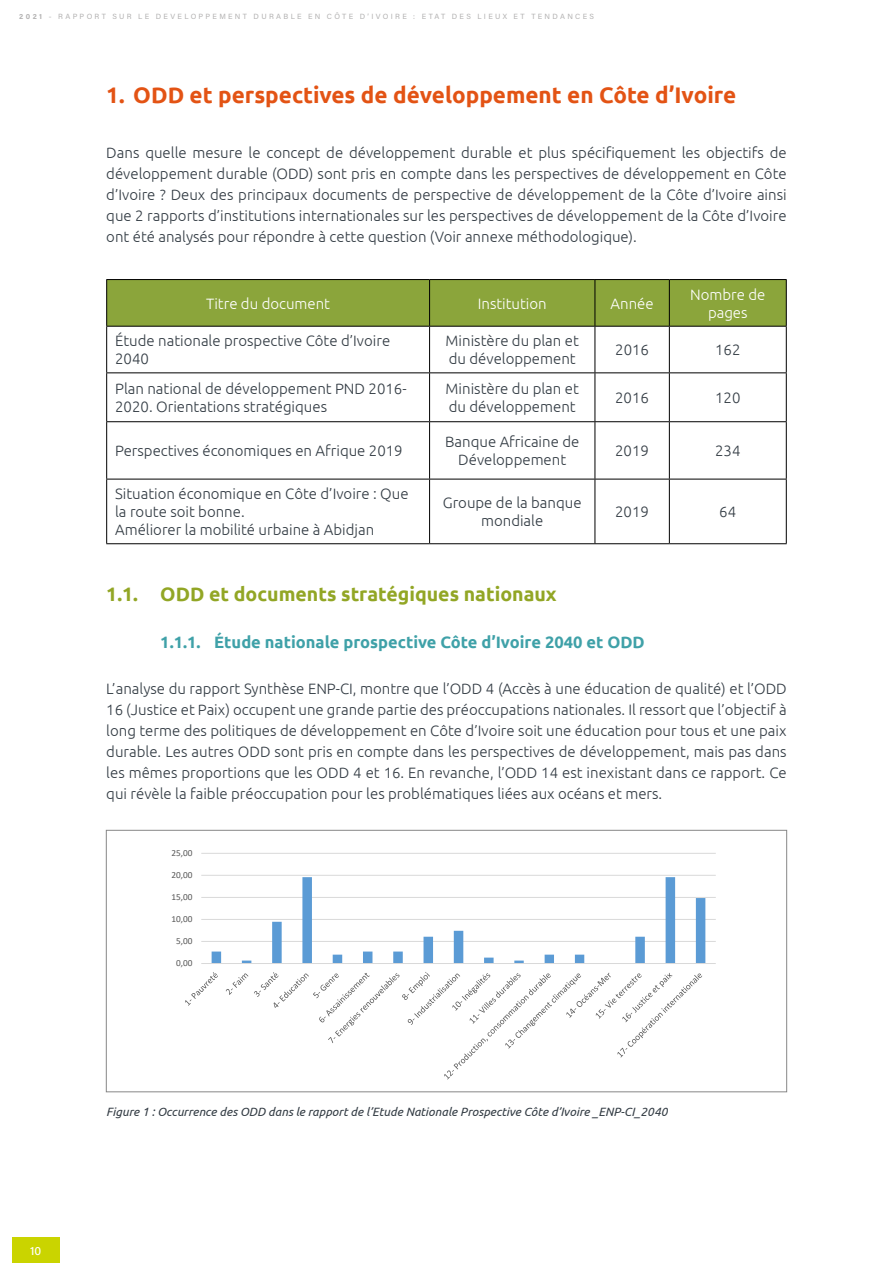
<style>
.page{position:relative;width:893px;height:1263px;background:#fff}
.page>*{position:absolute;margin:0;border:0;box-sizing:border-box;transform-origin:0 0}
.t1{font:700 22.5px "Ubuntu";color:#e35314}
.t2{font:700 19.5px "Ubuntu";color:#92a625}
.t3{font:700 16.5px "Ubuntu";color:#3fa1a8}
.t4{font:300 15px/21px "Ubuntu";color:#333c44}
.t5{font:300 15px/18px "Ubuntu";color:#fff;text-align:center}
.t6{font:italic 12px "Ubuntu";color:#333c44}
.t7{font:12px "Acumin Variable Concept";color:#fff}
.t8{font:9.3px "Calibri";color:#595959}
.t9{font:7.5px "Acumin Variable Concept";letter-spacing:.305em;color:#b3b2b2}
</style>
<div class="page">
<div style="left:12px;top:1237px;width:47px;height:26px;background:#cad400"></div>
<div style="left:107px;top:280px;width:679px;height:46px;background:#8ba53b"></div>
<hr style="left:106px;top:279px;width:324px;height:1px;background:#000">
<hr style="left:106px;top:280px;width:1px;height:46px;background:#000">
<hr style="left:430px;top:279px;width:165px;height:1px;background:#000">
<hr style="left:429px;top:280px;width:1px;height:46px;background:#000">
<hr style="left:595px;top:279px;width:74px;height:1px;background:#000">
<hr style="left:595px;top:280px;width:1px;height:46px;background:#000">
<hr style="left:669px;top:279px;width:118px;height:1px;background:#000">
<hr style="left:669px;top:280px;width:1px;height:46px;background:#000">
<hr style="left:786px;top:280px;width:1px;height:46px;background:#000">
<hr style="left:106px;top:326px;width:324px;height:1px;background:#000">
<hr style="left:106px;top:327px;width:1px;height:45px;background:#000">
<hr style="left:430px;top:326px;width:165px;height:1px;background:#000">
<hr style="left:429px;top:327px;width:1px;height:45px;background:#000">
<hr style="left:595px;top:326px;width:74px;height:1px;background:#000">
<hr style="left:595px;top:327px;width:1px;height:45px;background:#000">
<hr style="left:669px;top:326px;width:118px;height:1px;background:#000">
<hr style="left:669px;top:327px;width:1px;height:45px;background:#000">
<hr style="left:786px;top:327px;width:1px;height:45px;background:#000">
<hr style="left:106px;top:372px;width:324px;height:1px;background:#000">
<hr style="left:106px;top:373px;width:1px;height:48px;background:#000">
<hr style="left:430px;top:372px;width:165px;height:1px;background:#000">
<hr style="left:429px;top:373px;width:1px;height:48px;background:#000">
<hr style="left:595px;top:372px;width:74px;height:1px;background:#000">
<hr style="left:595px;top:373px;width:1px;height:48px;background:#000">
<hr style="left:669px;top:372px;width:118px;height:1px;background:#000">
<hr style="left:669px;top:373px;width:1px;height:48px;background:#000">
<hr style="left:786px;top:373px;width:1px;height:48px;background:#000">
<hr style="left:106px;top:421px;width:324px;height:1px;background:#000">
<hr style="left:106px;top:422px;width:1px;height:57px;background:#000">
<hr style="left:430px;top:421px;width:165px;height:1px;background:#000">
<hr style="left:429px;top:422px;width:1px;height:57px;background:#000">
<hr style="left:595px;top:421px;width:74px;height:1px;background:#000">
<hr style="left:595px;top:422px;width:1px;height:57px;background:#000">
<hr style="left:669px;top:421px;width:118px;height:1px;background:#000">
<hr style="left:669px;top:422px;width:1px;height:57px;background:#000">
<hr style="left:786px;top:422px;width:1px;height:57px;background:#000">
<hr style="left:106px;top:479px;width:324px;height:1px;background:#000">
<hr style="left:106px;top:479px;width:1px;height:64px;background:#000">
<hr style="left:430px;top:479px;width:165px;height:1px;background:#000">
<hr style="left:429px;top:479px;width:1px;height:64px;background:#000">
<hr style="left:595px;top:479px;width:74px;height:1px;background:#000">
<hr style="left:595px;top:479px;width:1px;height:64px;background:#000">
<hr style="left:669px;top:479px;width:118px;height:1px;background:#000">
<hr style="left:669px;top:479px;width:1px;height:64px;background:#000">
<hr style="left:786px;top:479px;width:1px;height:64px;background:#000">
<hr style="left:106px;top:543px;width:324px;height:1px;background:#000">
<hr style="left:430px;top:543px;width:165px;height:1px;background:#000">
<hr style="left:595px;top:543px;width:74px;height:1px;background:#000">
<hr style="left:669px;top:543px;width:118px;height:1px;background:#000">
<hr style="left:201px;top:941px;width:515px;height:1px;background:#d9d9d9">
<hr style="left:201px;top:919px;width:515px;height:1px;background:#d9d9d9">
<hr style="left:201px;top:897px;width:515px;height:1px;background:#d9d9d9">
<hr style="left:201px;top:875px;width:515px;height:1px;background:#d9d9d9">
<hr style="left:201px;top:853px;width:515px;height:1px;background:#d9d9d9">
<svg style="left:212px;top:877px;width:493px;height:86px"></svg>
<hr style="left:201px;top:963px;width:515px;height:1px;background:#d9d9d9">
<svg style="left:185px;top:972px;width:33px;height:34px"></svg>
<svg style="left:226px;top:973px;width:22px;height:22px"></svg>
<svg style="left:254px;top:972px;width:448px;height:107px"></svg>
<div style="left:106px;top:830px;width:681px;height:262px;border:1px solid #878787"></div>
<p class="t9" style="left:19px;top:12px;width:576px">2021 - RAPPORT SUR LE DEVELOPPEMENT DURABLE EN CÔTE D’IVOIRE : ETAT DES LIEUX ET TENDANCES</p>
<h1 class="t1" style="left:106px;top:81px;width:631px">1. ODD et perspectives de développement en Côte d’Ivoire</h1>
<p class="t4" style="left:106px;top:141px;width:682px;text-align:justify">Dans quelle mesure le concept de développement durable et plus spécifiquement les objectifs de développement durable (ODD) sont pris en compte dans les perspectives de développement en Côte d’Ivoire ? Deux des principaux documents de perspective de développement de la Côte d’Ivoire ainsi que 2 rapports d’institutions internationales sur les perspectives de développement de la Côte d’Ivoire ont été analysés pour répondre à cette question (Voir annexe méthodologique).</p>
<p class="t5" style="left:206px;top:294px;width:125px">Titre du document</p>
<p class="t5" style="left:478px;top:294px;width:70px">Institution</p>
<p class="t5" style="left:611px;top:294px;width:45px">Année</p>
<p class="t5" style="left:690px;top:285px;width:77px">Nombre de pages</p>
<p class="t4" style="left:115px;top:332px;width:277px;line-height:18px">Étude nationale prospective Côte d’Ivoire<br>2040</p>
<p class="t4" style="left:446px;top:332px;width:135px;line-height:18px">Ministère du plan et du développement</p>
<p class="t4" style="left:615px;top:339px;width:35px">2016</p>
<p class="t4" style="left:715px;top:339px;width:27px">162</p>
<p class="t4" style="left:115px;top:379px;width:293px;line-height:18px">Plan national de développement PND 2016-<br>2020. Orientations stratégiques</p>
<p class="t4" style="left:446px;top:379px;width:135px;line-height:18px">Ministère du plan et du développement</p>
<p class="t4" style="left:615px;top:387px;width:35px">2016</p>
<p class="t4" style="left:715px;top:387px;width:27px">120</p>
<p class="t4" style="left:115px;top:440px;width:289px">Perspectives économiques en Afrique 2019</p>
<p class="t4" style="left:445px;top:432px;width:136px;line-height:18px;text-align:center">Banque Africaine de<br>Développement</p>
<p class="t4" style="left:615px;top:440px;width:35px">2019</p>
<p class="t4" style="left:715px;top:440px;width:27px">234</p>
<p class="t4" style="left:115px;top:484px;width:295px;line-height:18px">Situation économique en Côte d’Ivoire : Que la route soit bonne.<br>Améliorer la mobilité urbaine à Abidjan</p>
<p class="t4" style="left:443px;top:493px;width:140px;line-height:18px;text-align:center">Groupe de la banque mondiale</p>
<p class="t4" style="left:615px;top:501px;width:35px">2019</p>
<p class="t4" style="left:719px;top:501px;width:18px">64</p>
<h2 class="t2" style="left:106px;top:583px;width:452px">1.1. ODD et documents stratégiques nationaux</h2>
<p class="t3" style="left:160px;top:632px;width:486px">1.1.1. Étude nationale prospective Côte d’Ivoire 2040 et ODD</p>
<p class="t4" style="left:106px;top:678px;width:682px;text-align:justify">L’analyse du rapport Synthèse ENP-CI, montre que l’ODD 4 (Accès à une éducation de qualité) et l’ODD 16 (Justice et Paix) occupent une grande partie des préoccupations nationales. Il ressort que l’objectif à long terme des politiques de développement en Côte d’Ivoire soit une éducation pour tous et une paix durable. Les autres ODD sont pris en compte dans les perspectives de développement, mais pas dans les mêmes proportions que les ODD 4 et 16. En revanche, l’ODD 14 est inexistant dans ce rapport. Ce qui révèle la faible préoccupation pour les problématiques liées aux océans et mers.</p>
<p class="t8" style="left:172px;top:846px;width:23px">25,00</p>
<p class="t8" style="left:172px;top:868px;width:23px">20,00</p>
<p class="t8" style="left:172px;top:890px;width:23px">15,00</p>
<p class="t8" style="left:172px;top:912px;width:23px">10,00</p>
<p class="t8" style="left:176px;top:934px;width:18px">5,00</p>
<p class="t8" style="left:176px;top:956px;width:18px">0,00</p>
<p class="t7" style="left:30px;top:1242px;width:13px">10</p>
<p class="t6" style="left:106px;top:1104px;width:563px">Figure 1 : Occurrence des ODD dans le rapport de l’Etude Nationale Prospective Côte d’Ivoire _ENP-CI_2040</p>
</div>
